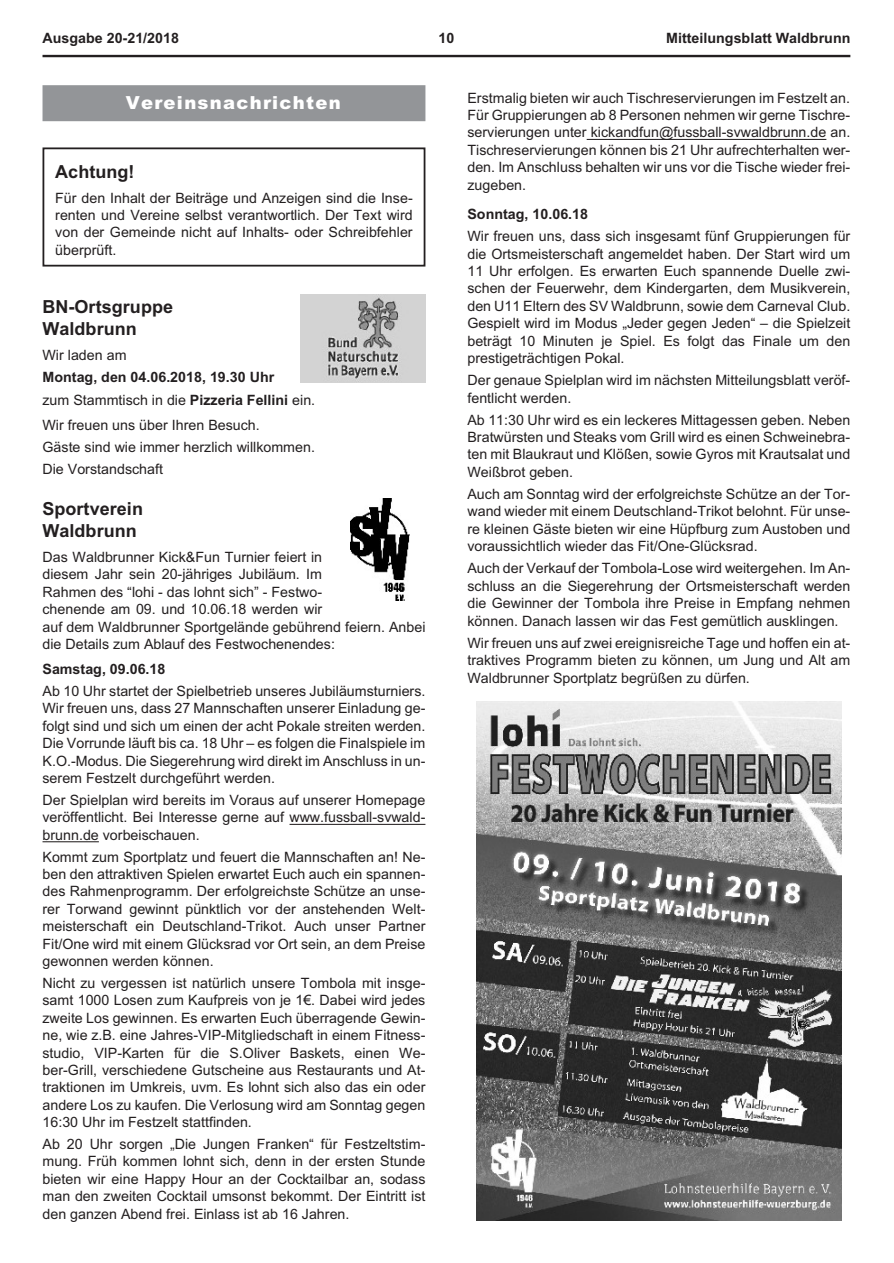
<style>
.page{position:relative;width:894px;height:1263px;background:#fff}
.page>*{position:absolute;margin:0;border:0;box-sizing:border-box;transform-origin:0 0}
.t1{font:700 18px/21.8px "Arial";color:#231f20}
.t2{font:900 18px "Arial";letter-spacing:.07em;color:#fff}
.t3{font:14.25px/17.4px "Arial";color:#231f20;text-align:justify}
.t4{font:700 14.25px/22.5px "Arial";color:#231f20}
.s1{font-weight:400}
</style>
<div class="page">
<div style="left:43px;top:85px;width:382px;height:36px;background:#939598"></div>
<hr style="left:290px;top:824px;width:135px;height:1px;background:#231f20">
<hr style="left:43px;top:841px;width:56px;height:1px;background:#231f20">
<hr style="left:587px;top:139px;width:239px;height:1px;background:#231f20">
<hr style="left:43px;top:55px;width:807px;height:2px;background:#231f20">
<div style="left:43px;top:147px;width:382px;height:120px;border:2px solid #231f20"></div>
<img style="left:300px;top:294px;width:125px;height:88px">
<img style="left:350px;top:498px;width:60px;height:103px">
<img style="left:476px;top:701px;width:366px;height:519px">
<p class="t4" style="left:43px;top:28px;width:138px">Ausgabe 20-21/2018</p>
<p class="t4" style="left:439px;top:28px;width:17px">10</p>
<p class="t4" style="left:666px;top:28px;width:186px">Mitteilungsblatt Waldbrunn</p>
<p class="t2" style="left:126px;top:96px;width:217px">Vereinsnachrichten</p>
<p class="t1" style="left:55px;top:162px;width:81px">Ach tung!</p>
<p class="t3" style="left:55px;top:190px;width:359px">Für den In halt der Bei trä ge und An zei gen sind die Inse&shy;ren ten und Ver ei ne selbst ver ant wort lich. Der Text wird von der Ge mein de nicht auf In halts- oder Schreib feh ler überprüft.</p>
<p class="t1" style="left:43px;top:298px;width:132px">BN-Orts grup pe<br>Wald brunn</p>
<p class="t3" style="left:43px;top:347px;width:86px">Wir la den am</p>
<p class="t4" style="left:43px;top:367px;width:274px">Mon tag, den 04.06.2018, 19.30 Uhr<br><span class="s1">zum Stamm tisch in die</span> Piz ze ria Fel li ni <span class="s1">ein.</span></p>
<p class="t3" style="left:43px;top:415px;width:274px;line-height:22.2px;text-align:left">Wir freu en uns über Ih ren Be such.<br>Gäs te sind wie im mer herz lich will kom men.<br>Die Vor stand schaft</p>
<p class="t1" style="left:43px;top:500px;width:102px">Sport ver ein<br>Wald brunn</p>
<p class="t3" style="left:43px;top:550px;width:384px;text-align:left">Das Wald brun ner Kick&amp;Fun Tur nier fei ert in<br>die sem Jahr sein 20-jäh ri ges Ju bi läum. Im<br>Rah men des “lohi - das lohnt sich” - Fest wo -<br>chen en de am 09. und 10.06.18 wer den wir<br>auf dem Wald brun ner Sport ge län de ge büh rend fei ern. An bei die De tails zum Ab lauf des Festwochenendes:</p>
<p class="t4" style="left:43px;top:659px;width:124px">Sams tag, 09.06.18</p>
<p class="t3" style="left:43px;top:684px;width:384px">Ab 10 Uhr star tet der Spiel be trieb un se res Ju bi lä ums tur niers.<br>Wir freu en uns, dass 27 Mann schaf ten un se rer Ein la dung ge - folgt sind und sich um ei nen der acht Po ka le strei ten wer den.<br>Die Vor run de läuft bis ca. 18 Uhr – es fol gen die Fi nal spie le im K.O.-Mo dus. Die Sie ger eh rung wird di rekt im An schluss in un - se rem Festzelt durchgeführt werden.</p>
<p class="t3" style="left:43px;top:793px;width:384px">Der Spiel plan wird be reits im Vor aus auf un se rer Ho me pa ge ver öf fent licht. Bei In ter es se ger ne auf www.fuss ball-svwald - brunn.de vor bei schau en.</p>
<p class="t3" style="left:43px;top:849px;width:384px">Kommt zum Sport platz und feu ert die Mann schaf ten an! Ne - ben den at trak ti ven Spie len er war tet Euch auch ein span nen - des Rah men pro gramm. Der er folg reich ste Schüt ze an un se - rer Tor wand ge winnt pünkt lich vor der ans te hen den Welt - meis ter schaft ein Deutsch land-Tri kot. Auch un ser Part ner Fit/One wird mit einem Glücks rad vor Ort sein, an dem Preise gewonnen werden können.</p>
<p class="t3" style="left:43px;top:976px;width:384px">Nicht zu ver ges sen ist na tür lich un se re Tom bo la mit ins ge - samt 1000 Lo sen zum Kauf preis von je 1€. Da bei wird je des zwei te Los ge win nen. Es er war ten Euch über ra gen de Ge win - ne, wie z.B. eine Jah res-VIP-Mit glied schaft in ei nem Fit ness - stu dio, VIP-Kar ten für die S.Oli ver Bas kets, ei nen We - ber-Grill, ver schie de ne Gut schei ne aus Res tau rants und At - trak tio nen im Um kreis, uvm. Es lohnt sich also das ein oder an de re Los zu kau fen. Die Ver lo sung wird am Sonn tag ge gen 16:30 Uhr im Fest zelt statt fin den.</p>
<p class="t3" style="left:43px;top:1137px;width:384px">Ab 20 Uhr sor gen „Die Jun gen Fran ken“ für Fest zelt stim - mung. Früh kom men lohnt sich, denn in der ers ten Stun de bie ten wir eine Hap py Hour an der Coc ktail bar an, so dass man den zwei ten Coc ktail um sonst be kommt. Der Ein tritt ist den gan zen Abend frei. Ein lass ist ab 16 Jahren.</p>
<p class="t3" style="left:467px;top:90px;width:384px">Erst ma lig bie ten wir auch Tisch re ser vie run gen im Fest zelt an.<br>Für Grup pie run gen ab 8 Per so nen neh men wir ger ne Tisch re - ser vie run gen un ter ki ckand fun@fuss ball-svwald brunn.de an.<br>Tisch re ser vie run gen kön nen bis 21 Uhr auf recht er halten wer - den. Im An schluss be hal ten wir uns vor die Ti sche wie der frei - zu ge ben.</p>
<p class="t4" style="left:467px;top:204px;width:122px">Sonn tag, 10.06.18</p>
<p class="t3" style="left:467px;top:229px;width:384px">Wir freu en uns, dass sich ins ge samt fünf Grup pie run gen für die Orts meis ter schaft an ge mel det ha ben. Der Start wird um 11 Uhr er fol gen. Es er war ten Euch span nen de Du el le zwi - schen der Feu er wehr, dem Kin der gar ten, dem Mu sik ver ein, den U11 El tern des SV Wald brunn, so wie dem Car ne val Club.<br>Ge spielt wird im Mo dus „Je der ge gen Je den“ – die Spiel zeit be trägt 10 Mi nu ten je Spiel. Es folgt das Finale um den prestigeträchtigen Pokal.</p>
<p class="t3" style="left:467px;top:373px;width:384px">Der ge naue Spiel plan wird im nächs ten Mit tei lungs blatt ver öf - fent licht werden.</p>
<p class="t3" style="left:467px;top:412px;width:384px">Ab 11:30 Uhr wird es ein le cke res Mit tag es sen ge ben. Ne ben Brat würs ten und Ste aks vom Grill wird es ei nen Schwei ne bra - ten mit Blau kraut und Klö ßen, so wie Gyros mit Kraut sa lat und Weißbrot geben.</p>
<p class="t3" style="left:467px;top:487px;width:384px">Auch am Sonn tag wird der er folg reich ste Schüt ze an der Tor - wand wie der mit ei nem Deutsch land-Tri kot be lohnt. Für un se - re klei nen Gäs te bie ten wir eine Hüpf burg zum Aus to ben und vor aus sicht lich wie der das Fit/One-Glücksrad.</p>
<p class="t3" style="left:467px;top:561px;width:385px">Auch der Ver kauf der Tom bo la-Lose wird wei ter ge hen. Im An - schluss an die Sie ger eh rung der Orts meis ter schaft wer den die Ge win ner der Tom bo la ihre Prei se in Emp fang neh men kön nen. Da nach las sen wir das Fest gemütlich ausklingen.</p>
<p class="t3" style="left:467px;top:635px;width:384px">Wir freu en uns auf zwei er eig nis rei che Tage und hof fen ein at - trak ti ves Pro gramm bie ten zu kön nen, um Jung und Alt am Wald brun ner Sport platz be grü ßen zu dürfen.</p>
</div>
